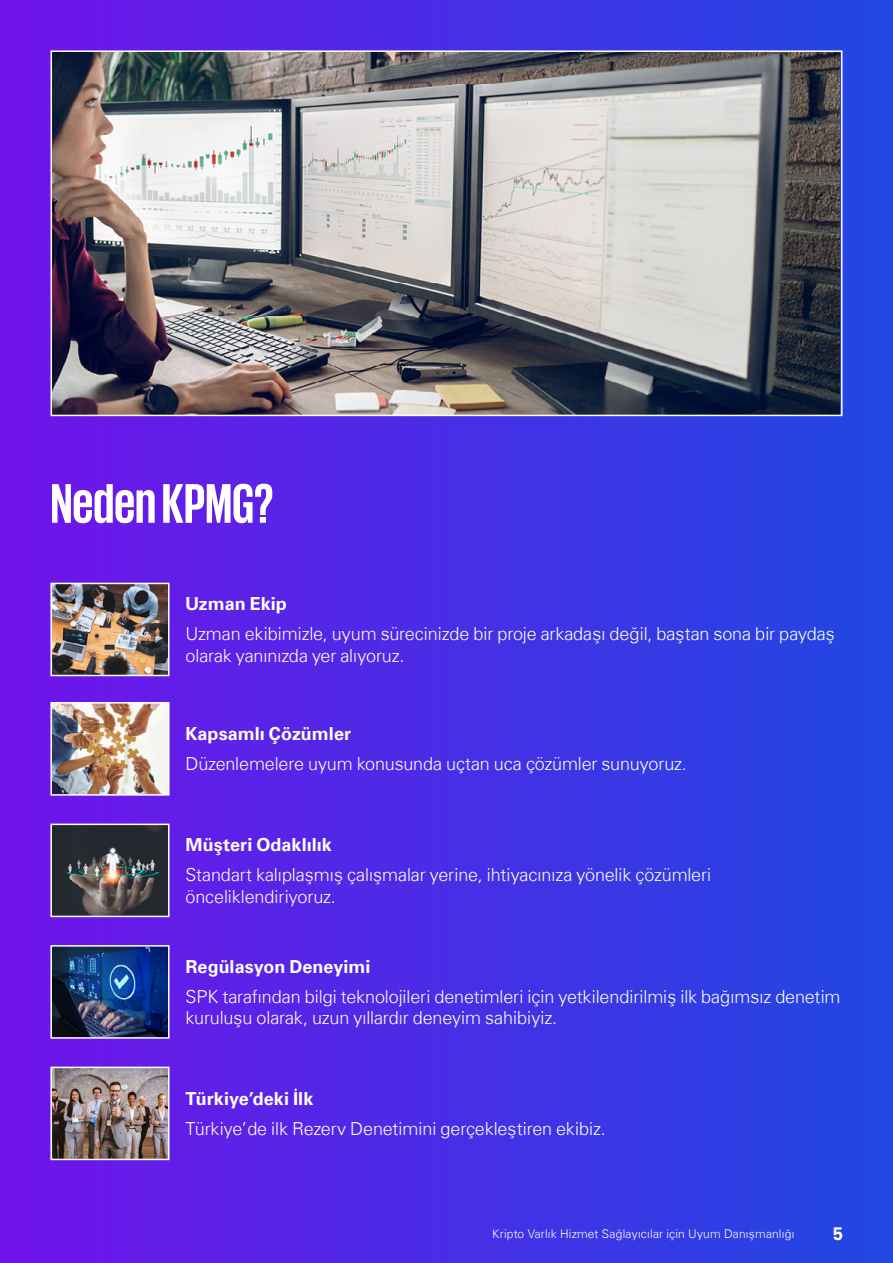
<style>
.page{position:relative;width:893px;height:1263px;background:#fff}
.page>*{position:absolute;margin:0;border:0;box-sizing:border-box;transform-origin:0 0}
.t1{font:700 57px "KPMG";letter-spacing:-.005em;color:#fff}
.t2{font:300 18px/21.6px "Universfor KPMG";letter-spacing:-.005em;color:#fff}
.t3{font:700 18px "Universfor KPMG";letter-spacing:.005em;color:#fff}
.t4{font:300 12px "Universfor KPMG";letter-spacing:.015em;color:#fff}
</style>
<div class="page">
<div style="left:0;top:0;width:893px;height:1263px;background:linear-gradient(to right,#7314ea,#2048e2)"></div>
<img style="left:53px;top:586px;width:114px;height:87px">
<div style="left:50px;top:583px;width:120px;height:93px;border:2px solid #fff"></div>
<img style="left:53px;top:705px;width:114px;height:88px">
<div style="left:50px;top:702px;width:120px;height:94px;border:2px solid #fff"></div>
<img style="left:53px;top:827px;width:114px;height:87px">
<div style="left:50px;top:824px;width:120px;height:93px;border:2px solid #fff"></div>
<img style="left:53px;top:948px;width:114px;height:88px">
<div style="left:50px;top:945px;width:120px;height:94px;border:2px solid #fff"></div>
<img style="left:53px;top:1070px;width:114px;height:87px">
<div style="left:50px;top:1067px;width:120px;height:93px;border:2px solid #fff"></div>
<img style="left:54px;top:53px;width:785px;height:360px">
<div style="left:51px;top:50px;width:791px;height:366px;border:2px solid #fff"></div>
<h1 class="t1" style="left:50px;top:475px;width:225px">Neden KPMG?</h1>
<p class="t3" style="left:185px;top:593px;width:103px">Uzman Ekip</p>
<p class="t2" style="left:185px;top:623px;width:651px">Uzman ekibimizle, uyum sürecinizde bir proje arkadaşı değil, baştan sona bir paydaş olarak yanınızda yer alıyoruz.</p>
<p class="t3" style="left:185px;top:723px;width:167px">Kapsamlı Çözümler</p>
<p class="t2" style="left:185px;top:753px;width:503px">Düzenlemelere uyum konusunda uçtan uca çözümler sunuyoruz.</p>
<p class="t3" style="left:185px;top:834px;width:148px">Müşteri Odaklılık</p>
<p class="t2" style="left:185px;top:864px;width:527px">Standart kalıplaşmış çalışmalar yerine, ihtiyacınıza yönelik çözümleri önceliklendiriyoruz.</p>
<p class="t3" style="left:185px;top:955px;width:187px">Regülasyon Deneyimi</p>
<p class="t2" style="left:185px;top:985px;width:657px">SPK tarafından bilgi teknolojileri denetimleri için yetkilendirilmiş ilk bağımsız denetim kuruluşu olarak, uzun yıllardır deneyim sahibiyiz.</p>
<p class="t3" style="left:185px;top:1088px;width:129px">Türkiye’deki İlk</p>
<p class="t2" style="left:185px;top:1118px;width:422px">Türkiye’de ilk Rezerv Denetimini gerçekleştiren ekibiz.</p>
<p class="t4" style="left:492px;top:1227px;width:304px">Kripto Varlık Hizmet Sağlayıcılar için Uyum Danışmanlığı</p>
<p class="t3" style="left:833px;top:1223px;width:12px">5</p>
</div>
